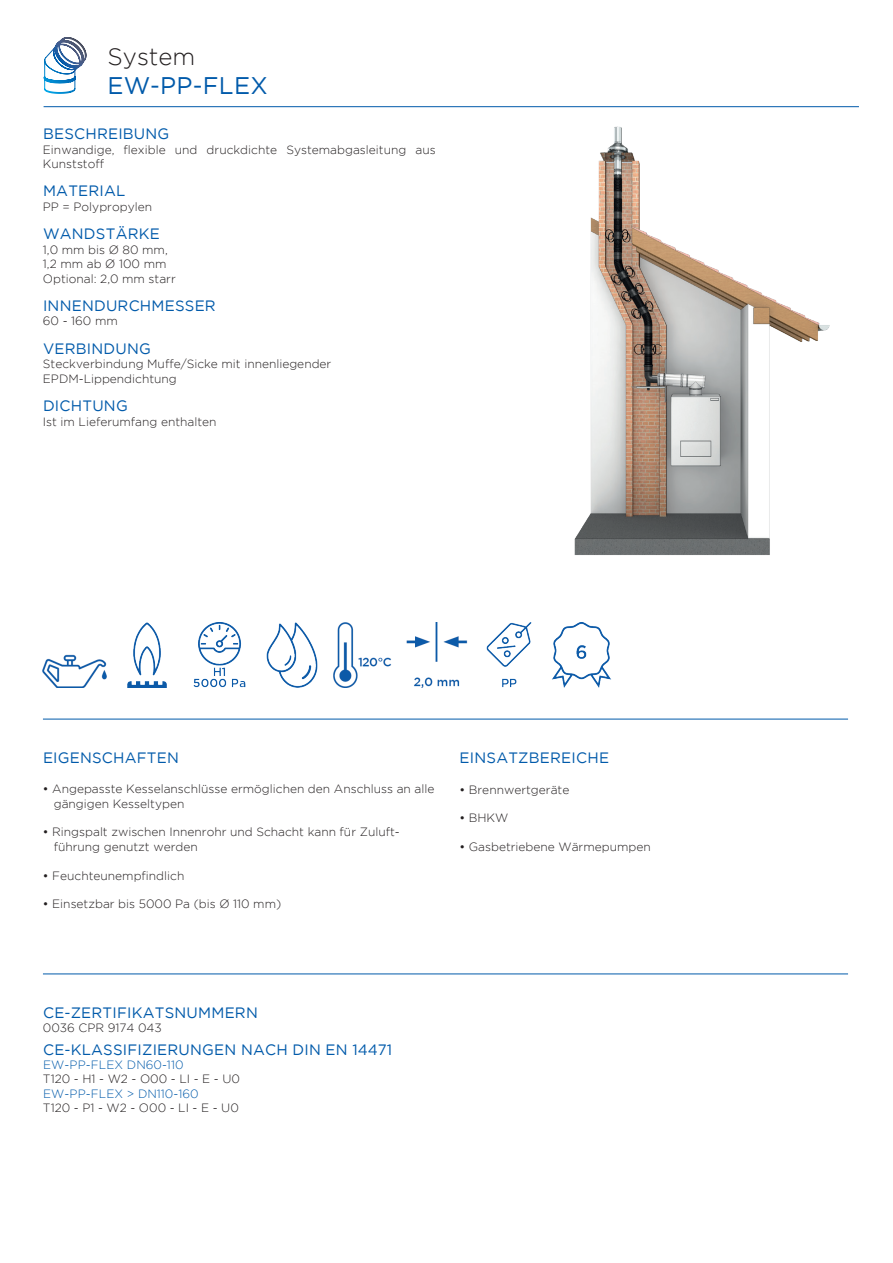
<style>
.page{position:relative;width:893px;height:1263px;background:#fff}
.page>*{position:absolute;margin:0;border:0;box-sizing:border-box;transform-origin:0 0}
.t1{font:24px "Gotham";letter-spacing:.015em;color:#015aaa}
.t2{font:300 24px "Gotham";color:#231f20}
.t3{font:15px "Gotham";letter-spacing:.015em;color:#015aaa}
.t4{font:300 12px/14.4px "Gotham";color:#231f20}
.t5{font:300 12px "Gotham";color:#015aaa}
.s1{font-weight:400}
</style>
<div class="page">
<hr style="left:44px;top:106px;width:815px;height:1px;background:#015aaa">
<svg style="left:43px;top:37px;width:44px;height:57px"></svg>
<hr style="left:43px;top:719px;width:805px;height:1px;background:#015aaa">
<hr style="left:43px;top:973px;width:805px;height:1px;background:#015aaa">
<img style="left:574px;top:126px;width:256px;height:429px">
<img style="left:486px;top:623px;width:46px;height:64px">
<img style="left:193px;top:623px;width:53px;height:64px">
<img style="left:333px;top:623px;width:59px;height:64px">
<img style="left:266px;top:623px;width:52px;height:64px">
<img style="left:406px;top:623px;width:62px;height:64px">
<img style="left:42px;top:654px;width:65px;height:33px">
<img style="left:127px;top:623px;width:40px;height:64px">
<img style="left:552px;top:623px;width:59px;height:64px">
<h1 class="t2" style="left:108px;top:41px;width:89px">System</h1>
<h1 class="t1" style="left:108px;top:70px;width:162px">EW-PP-FLEX</h1>
<p class="t3" style="left:43px;top:124px;width:128px">BESCHREIBUNG</p>
<p class="t4" style="left:43px;top:142px;width:394px">Einwandige, flexible und druckdichte Systemabgasleitung aus<br>Kunststoff</p>
<p class="t3" style="left:43px;top:182px;width:84px">MATERIAL</p>
<p class="t4" style="left:43px;top:199px;width:111px">PP = Polypropylen</p>
<p class="t3" style="left:43px;top:224px;width:118px">WANDSTÄRKE</p>
<p class="t4" style="left:43px;top:242px;width:134px">1,0 mm bis Ø 80 mm,<br>1,2 mm ab Ø 100 mm<br>Optional: 2,0 mm starr</p>
<p class="t3" style="left:43px;top:296px;width:174px">INNENDURCHMESSER</p>
<p class="t4" style="left:43px;top:314px;width:76px">60 - 160 mm</p>
<p class="t3" style="left:43px;top:339px;width:109px">VERBINDUNG</p>
<p class="t4" style="left:43px;top:357px;width:290px">Steckverbindung Muffe/Sicke mit innenliegender<br>EPDM-Lippendichtung</p>
<p class="t3" style="left:43px;top:396px;width:86px">DICHTUNG</p>
<p class="t4" style="left:43px;top:414px;width:175px">Ist im Lieferumfang enthalten</p>
<p class="t3" style="left:43px;top:748px;width:137px">EIGENSCHAFTEN</p>
<p class="t4" style="left:54px;top:781px;width:382px;text-indent:-11px"><span class="s1">•</span> Angepasste Kesselanschlüsse ermöglichen den Anschluss an alle gängigen Kesseltypen</p>
<p class="t4" style="left:54px;top:825px;width:347px;text-indent:-11px"><span class="s1">•</span> Ringspalt zwischen Innenrohr und Schacht kann für Zuluft&shy;führung genutzt werden</p>
<p class="t4" style="left:43px;top:868px;width:143px"><span class="s1">•</span> Feuchteunempfindlich</p>
<p class="t4" style="left:43px;top:897px;width:240px"><span class="s1">•</span> Einsetzbar bis 5000 Pa (bis Ø 110 mm)</p>
<p class="t3" style="left:460px;top:748px;width:151px">EINSATZBEREICHE</p>
<p class="t4" style="left:459px;top:782px;width:111px"><span class="s1">•</span> Brennwertgeräte</p>
<p class="t4" style="left:459px;top:811px;width:50px"><span class="s1">•</span> BHKW</p>
<p class="t4" style="left:459px;top:839px;width:193px"><span class="s1">•</span> Gasbetriebene Wärmepumpen</p>
<p class="t3" style="left:43px;top:1003px;width:216px">CE-ZERTIFIKATSNUMMERN</p>
<p class="t4" style="left:43px;top:1020px;width:120px">0036 CPR 9174 043</p>
<p class="t3" style="left:43px;top:1039px;width:351px">CE-KLASSIFIZIERUNGEN NACH DIN EN 14471</p>
<p class="t5" style="left:43px;top:1057px;width:142px">EW-PP-FLEX DN60-110</p>
<p class="t4" style="left:43px;top:1071px;width:199px">T120 - H1 - W2 - O00 - LI - E - U0</p>
<p class="t5" style="left:43px;top:1086px;width:157px">EW-PP-FLEX &gt; DN110-160</p>
<p class="t4" style="left:43px;top:1100px;width:197px">T120 - P1 - W2 - O00 - LI - E - U0</p>
</div>
